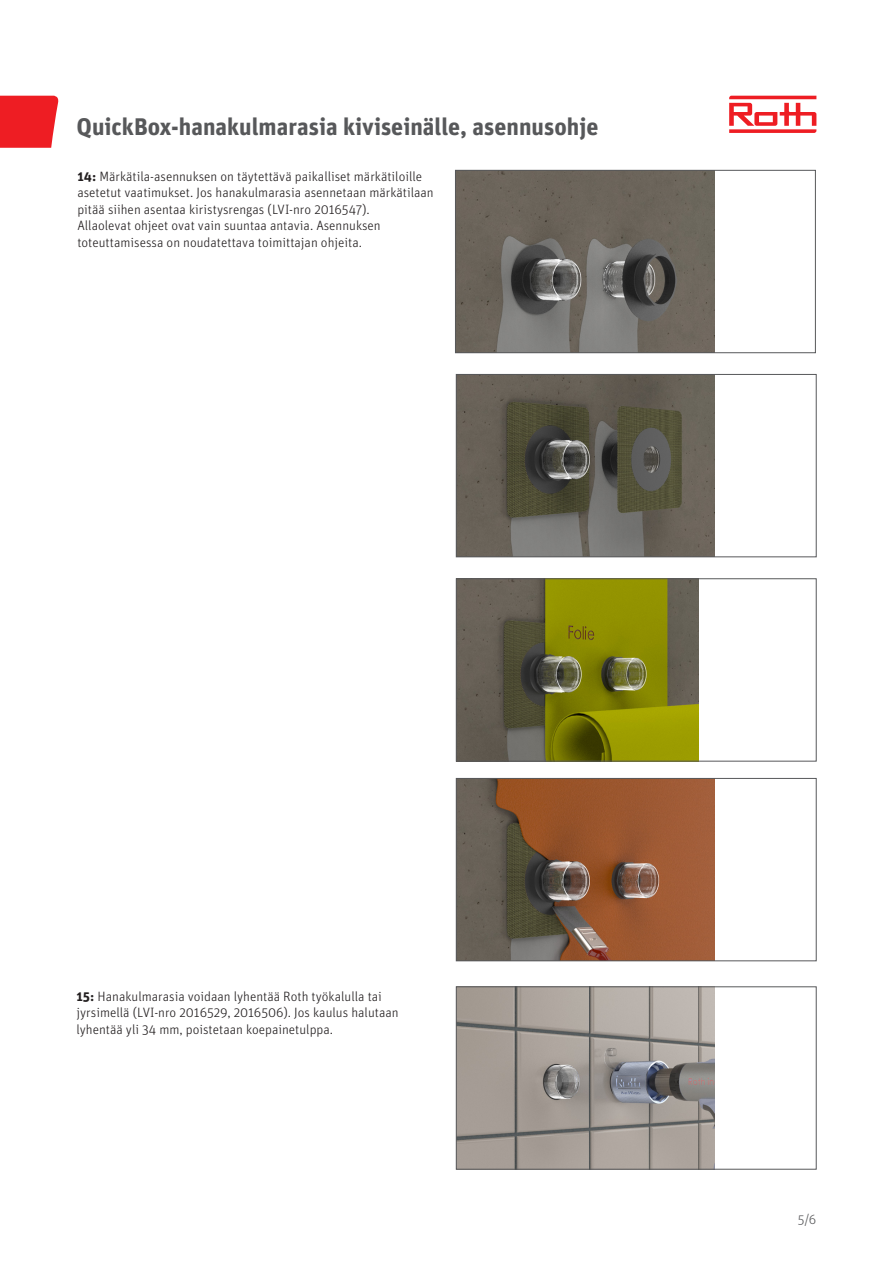
<style>
.page{position:relative;width:893px;height:1263px;background:#fff}
.page>*{position:absolute;margin:0;border:0;box-sizing:border-box;transform-origin:0 0}
.t1{font:700 24px "Unit OT";color:#57585a}
.Styckeformat__1{font:300 13.5px/16.5px "Unit OT";color:#231f20}
.t2{font:300 13.5px "Unit OT";color:#57585a}
.s1{font-weight:700}
</style>
<div class="page">
<svg style="left:729px;top:96px;width:87px;height:37px"></svg>
<svg style="left:0;top:96px;width:59px;height:52px;background:#ef2d33"></svg>
<img style="left:458px;top:376px;width:257px;height:179px">
<div style="left:456px;top:374px;width:360px;height:183px;border:1px solid #57585a"></div>
<img style="left:458px;top:580px;width:240px;height:179px">
<div style="left:456px;top:578px;width:360px;height:183px;border:1px solid #57585a"></div>
<img style="left:458px;top:780px;width:257px;height:179px">
<div style="left:456px;top:778px;width:360px;height:183px;border:1px solid #57585a"></div>
<img style="left:458px;top:988px;width:257px;height:179px">
<div style="left:456px;top:986px;width:360px;height:183px;border:1px solid #57585a"></div>
<img style="left:457px;top:172px;width:257px;height:179px">
<div style="left:455px;top:170px;width:361px;height:183px;border:1px solid #57585a"></div>
<p class="t1" style="left:77px;top:111px;width:523px">QuickBox-hanakulmarasia kiviseinälle, asennusohje</p>
<p class="Styckeformat__1" style="left:77px;top:168px;width:358px"><span class="s1">14:</span> Märkätila-asennuksen on täytettävä paikalliset märkätiloille asetetut vaatimukset. Jos hanakulmarasia asennetaan märkätilaan pitää siihen asentaa kiristysrengas (LVI-nro 2016547).</p>
<p class="Styckeformat__1" style="left:77px;top:217px;width:305px">Allaolevat ohjeet ovat vain suuntaa antavia. Asennuksen toteuttamisessa on noudatettava toimittajan ohjeita.</p>
<p class="Styckeformat__1" style="left:77px;top:988px;width:324px"><span class="s1">15:</span> Hanakulmarasia voidaan lyhentää Roth työkalulla tai jyrsimellä (LVI-nro 2016529, 2016506). Jos kaulus halutaan lyhentää yli 34 mm, poistetaan koepainetulppa.</p>
<p class="t2" style="left:798px;top:1211px;width:20px">5/6</p>
</div>
